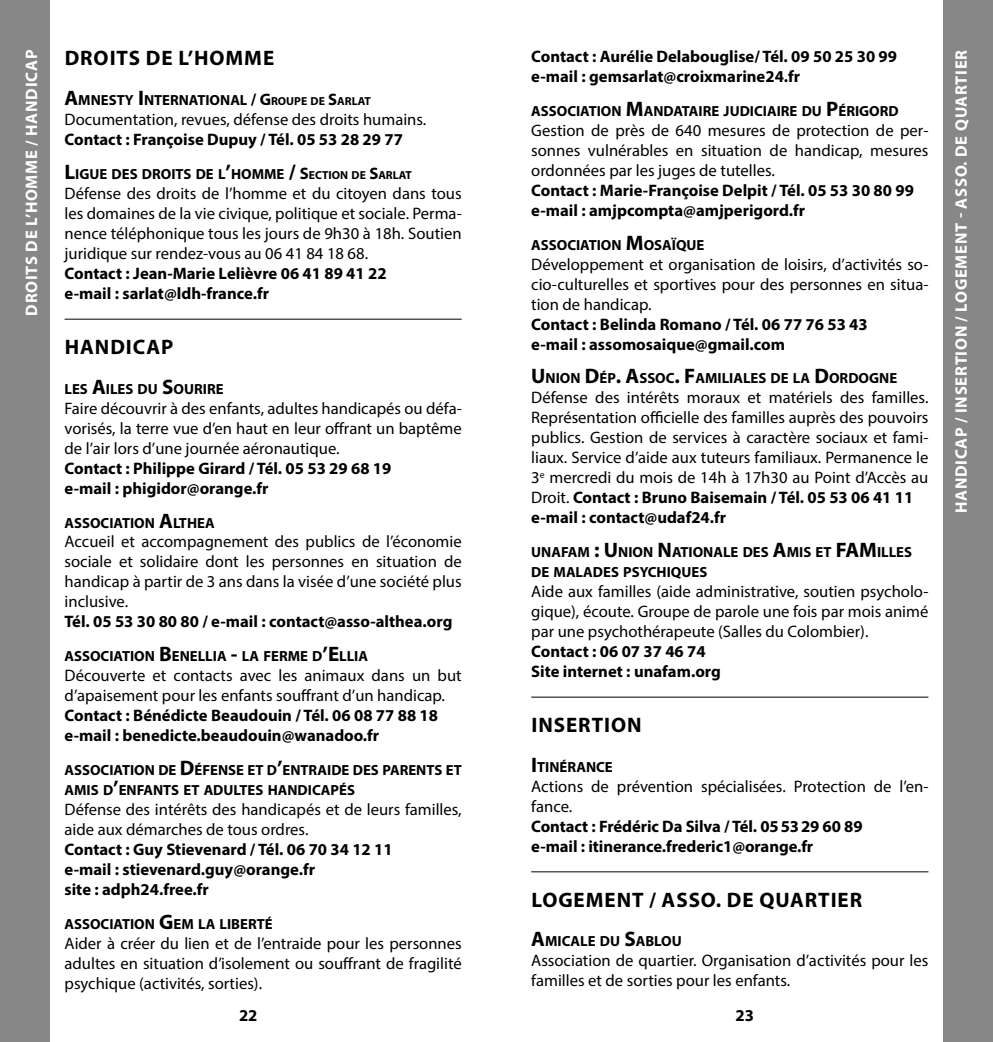
<style>
.page{position:relative;width:993px;height:1042px;background:#fff}
.page>*{position:absolute;margin:0;border:0;box-sizing:border-box;transform-origin:0 0}
.t1{font:700 21px "Myriad Pro";letter-spacing:.045em;color:#000}
.t2{font:16.62px/19.9px "Myriad Pro";color:#000;text-align:justify}
.t3{font:700 16.62px/19.9px "Myriad Pro";color:#000}
.t4{font:700 16.62px "Myriad Pro";letter-spacing:.045em;color:#fff}
.t5{font:700 14.7px/19.9px "Myriad Pro";color:#000}
.s1{font-size:21px}
.s2{font-weight:700}
.s3{font-size:16.62px}
.s4{font-size:11.72px}
</style>
<div class="page">
<hr style="left:531px;top:697px;width:397px;height:1px;background:#000">
<hr style="left:531px;top:871px;width:397px;height:1px;background:#000">
<hr style="left:64px;top:319px;width:397px;height:1px;background:#000">
<div style="left:0;top:0;width:50px;height:1042px;background:#878787"></div>
<div style="left:943px;top:0;width:49px;height:1042px;background:#878787"></div>
<p class="t4" style="left:21px;top:316px;width:267px;rotate:-90deg">DROITS DE L’HOMME / HANDICAP</p>
<p class="t4" style="left:950px;top:513px;width:465px;rotate:-90deg">HANDICAP / INSERTION / LOGEMENT - ASSO. DE QUARTIER</p>
<p class="t3" style="left:531px;top:46px;width:367px">Contact : Aurélie Delabouglise/ Tél. 09 50 25 30 99 e-mail : gemsarlat@croixmarine24.fr</p>
<p class="t5" style="left:531px;top:101px;width:369px">ASSOCIATION <span class="s1">M</span>ANDATAIRE JUDICIAIRE DU <span class="s1">P</span>ÉRIGORD</p>
<p class="t2" style="left:531px;top:120px;width:398px">Gestion de près de 640 mesures de protection de per&shy;sonnes vulnérables en situation de handicap, mesures ordonnées par les juges de tutelles.</p>
<p class="t3" style="left:531px;top:180px;width:384px">Contact : Marie-Françoise Delpit / Tél. 05 53 30 80 99 e-mail : amjpcompta@amjperigord.fr</p>
<p class="t5" style="left:531px;top:234px;width:175px">ASSOCIATION <span class="s1">M</span>OSAÏQUE</p>
<p class="t2" style="left:531px;top:254px;width:398px">Développement et organisation de loisirs, d’activités so&shy;cio-culturelles et sportives pour des personnes en situa&shy;tion de handicap.</p>
<p class="t3" style="left:531px;top:313px;width:338px">Contact : Belinda Romano / Tél. 06 77 76 53 43 e-mail : assomosaique@gmail.com</p>
<p class="t5" style="left:531px;top:368px;width:367px"><span class="s1">U</span> NION <span class="s1">D</span>ÉP<span class="s1">. A</span>SSOC<span class="s1">. F</span>AMILIALES DE LA <span class="s1">D</span>ORDOGNE</p>
<p class="t2" style="left:531px;top:388px;width:398px;text-align:left">Défense des intérêts moraux et matériels des familles.<br>Représentation officielle des familles auprès des pouvoirs publics. Gestion de services à caractère sociaux et fami&shy;liaux. Service d’aide aux tuteurs familiaux. Permanence le 3<sup>e</sup> mercredi du mois de 14h à 17h30 au Point d’Accès au Droit. <span class="s2">Contact : Bruno Baisemain / Tél. 05 53 06 41 11 e-mail : contact@udaf24.fr</span></p>
<p class="t5" style="left:531px;top:542px;width:382px">UNAFAM <span class="s1">: U</span> NION <span class="s1">N</span>ATIONALE DES <span class="s1">A</span>MIS ET <span class="s1">FAM</span>ILLES<br>DE MALADES PSYCHIQUES</p>
<p class="t2" style="left:531px;top:581px;width:398px">Aide aux familles (aide administrative, soutien psycholo&shy;gique), écoute. Groupe de parole une fois par mois animé par une psychothérapeute (Salles du Colombier).</p>
<p class="t3" style="left:531px;top:641px;width:191px">Contact : 06 07 37 46 74<br>Site internet : unafam.org</p>
<p class="t1" style="left:531px;top:711px;width:112px">INSERTION</p>
<p class="t5" style="left:531px;top:756px;width:83px"><span class="s1">I</span>TINÉRANCE</p>
<p class="t2" style="left:531px;top:776px;width:398px">Actions de prévention spécialisées. Protection de l’en&shy;fance.</p>
<p class="t3" style="left:531px;top:815px;width:333px">Contact : Frédéric Da Silva / Tél. 055329 60 89 e-mail : itinerance.frederic1@orange.fr</p>
<p class="t1" style="left:531px;top:886px;width:332px">LOGEMENT / ASSO. DE QUARTIER</p>
<p class="t5" style="left:531px;top:931px;width:152px"><span class="s1">A</span>MICALE DU <span class="s1">S</span>ABLOU</p>
<p class="t2" style="left:531px;top:950px;width:398px">Association de quartier. Organisation d’activités pour les familles et de sorties pour les enfants.</p>
<p class="t1" style="left:65px;top:45px;width:211px">DROITS DE L’HOMME</p>
<p class="t5" style="left:64px;top:90px;width:308px"><span class="s1">A</span>MNESTY <span class="s1">I</span> NTERNATIONAL <span class="s3">/ G</span><span class="s4">ROUPE DE</span> <span class="s3">S</span><span class="s4">ARLAT</span></p>
<p class="t2" style="left:64px;top:109px;width:363px">Documentation, revues, défense des droits humains.</p>
<p class="t3" style="left:64px;top:129px;width:340px">Contact : Françoise Dupuy / Tél. 05 53 28 29 77</p>
<p class="t5" style="left:64px;top:164px;width:349px"><span class="s1">L</span>IGUE DES DROITS DE L<span class="s1">’</span>HOMME <span class="s1">/</span> <span class="s3">S</span><span class="s4">ECTION DE</span> <span class="s3">S</span><span class="s4">ARLAT</span></p>
<p class="t2" style="left:64px;top:183px;width:398px">Défense des droits de l’homme et du citoyen dans tous les domaines de la vie civique, politique et sociale. Perma&shy;nence téléphonique tous les jours de 9h30 à 18h. Soutien juridique sur rendez-vous au 06 41 84 18 68.</p>
<p class="t3" style="left:64px;top:263px;width:323px">Contact : Jean-Marie Lelièvre 06 41 89 41 22 e-mail : sarlat@ldh-france.fr</p>
<p class="t1" style="left:65px;top:333px;width:110px">HANDICAP</p>
<p class="t5" style="left:64px;top:378px;width:160px">LES <span class="s1">A</span>ILES DU <span class="s1">S</span>OURIRE</p>
<p class="t2" style="left:64px;top:398px;width:398px">Faire découvrir à des enfants, adultes handicapés ou défa&shy;vorisés, la terre vue d’en haut en leur offrant un baptême de l’air lors d’une journée aéronautique.</p>
<p class="t3" style="left:64px;top:457px;width:328px">Contact : Philippe Girard / Tél. 05 53 29 68 19 e-mail : phigidor@orange.fr</p>
<p class="t5" style="left:64px;top:512px;width:151px">ASSOCIATION <span class="s1">A</span>LTHEA</p>
<p class="t2" style="left:64px;top:532px;width:398px">Accueil et accompagnement des publics de l’économie sociale et solidaire dont les personnes en situation de handicap à partir de 3 ans dans la visée d’une société plus inclusive.</p>
<p class="t3" style="left:64px;top:611px;width:389px">Tél. 05 53 30 80 80 / e-mail : contact@asso-althea.org</p>
<p class="t5" style="left:64px;top:646px;width:304px">ASSOCIATION <span class="s1">B</span>ENELLIA <span class="s1">-</span> LA FERME D<span class="s1">’E</span>LLIA</p>
<p class="t2" style="left:64px;top:665px;width:398px">Découverte et contacts avec les animaux dans un but d’apaisement pour les enfants souffrant d’un handicap.</p>
<p class="t3" style="left:64px;top:705px;width:375px">Contact : Bénédicte Beaudouin / Tél. 06 08 77 88 18 e-mail : benedicte.beaudouin@wanadoo.fr</p>
<p class="t5" style="left:64px;top:759px;width:398px">ASSOCIATION DE <span class="s1">D</span>ÉFENSE ET D<span class="s1">’</span>ENTRAIDE DES PARENTS ET<br>AMIS D<span class="s1">’</span>ENFANTS ET ADULTES HANDICAP</p>
<p class="t5" style="left:339px;top:779px;width:17px">ÉS</p>
<p class="t2" style="left:64px;top:799px;width:398px">Défense des intérêts des handicapés et de leurs familles, aide aux démarches de tous ordres.</p>
<p class="t3" style="left:64px;top:839px;width:329px">Contact : Guy Stievenard / Tél. 06 70 34 12 11 e-mail : stievenard.guy@orange.fr<br>site : adph24.free.fr</p>
<p class="t5" style="left:64px;top:913px;width:209px">ASSOCIATION <span class="s1">G</span>EM LA LIBERTÉ</p>
<p class="t2" style="left:64px;top:933px;width:398px">Aider à créer du lien et de l’entraide pour les personnes adultes en situation d’isolement ou souffrant de fragilité psychique (activités, sorties).</p>
<p class="t3" style="left:239px;top:1005px;width:20px">22</p>
<p class="t3" style="left:735px;top:1005px;width:20px">23</p>
</div>
